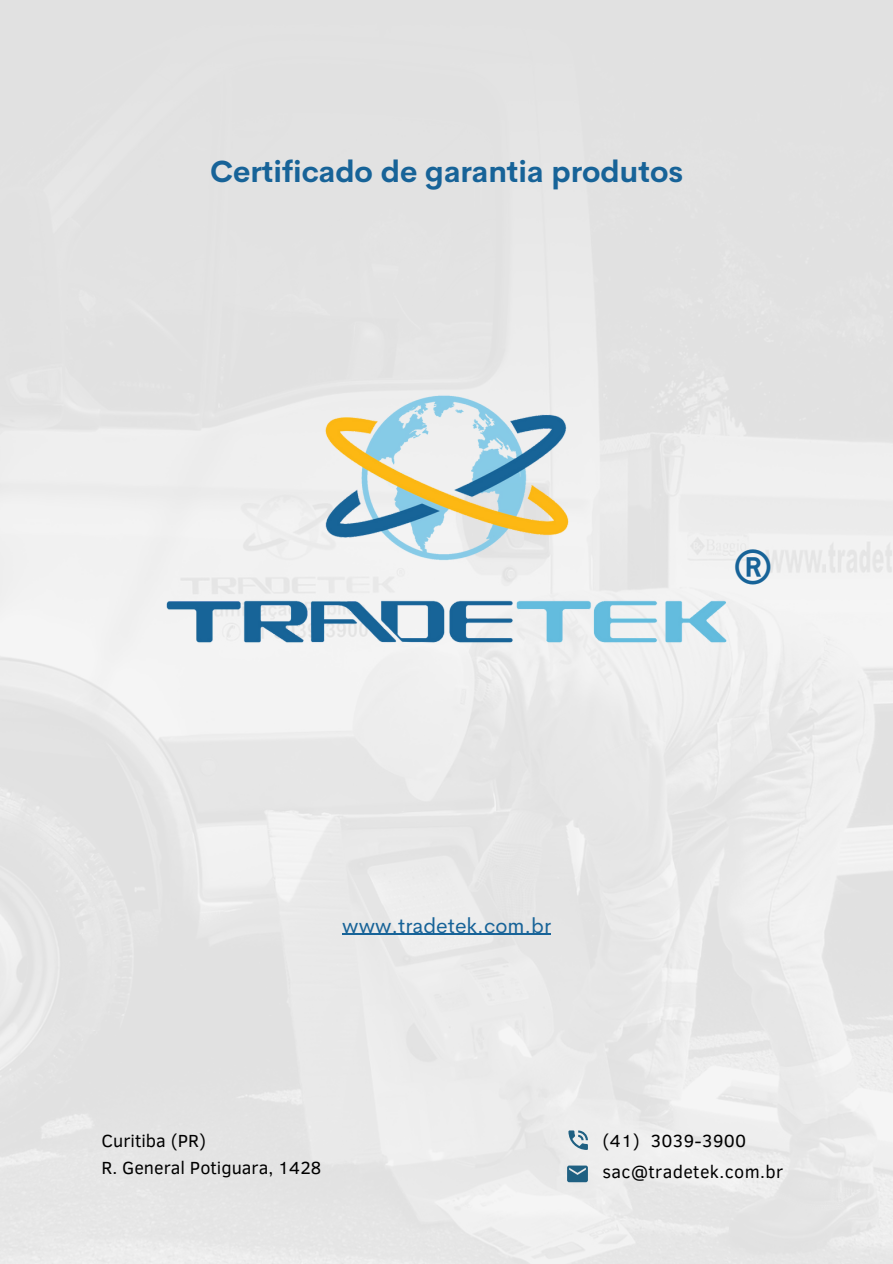
<style>
.page{position:relative;width:893px;height:1264px;background:#fff}
.page>*{position:absolute;margin:0;border:0;box-sizing:border-box;transform-origin:0 0}
.t1{font:700 48.3px "Cerebri Sans";color:#176398}
.t2{font:700 30px "Cerebri Sans";color:#176398}
.t3{font:21px "Cerebri Sans";color:#176398}
.t4{font:18px "Clear Sans";color:#000}
.t5{font:18px "Clear Sans";letter-spacing:.02em;color:#000}
</style>
<div class="page">
<img style="left:0;top:0;width:892px;height:1263px">
<svg style="left:567px;top:1165px;width:21px;height:17px"></svg>
<svg style="left:568px;top:1130px;width:20px;height:19px"></svg>
<img style="left:137px;top:382px;width:619px;height:274px">
<hr style="left:342px;top:933px;width:209px;height:1px;background:#176398">
<p class="t2" style="left:210px;top:152px;width:474px">Certificado de garantia produtos</p>
<p class="t3" style="left:342px;top:911px;width:210px">www.tradetek.com.br</p>
<p class="t1" style="left:732px;top:536px;width:43px">®</p>
<p class="t4" style="left:102px;top:1127px;width:106px">Curitiba (PR)</p>
<h2 class="t4" style="left:102px;top:1154px;width:221px">R. General Potiguara, 1428</h2>
<h1 class="t5" style="left:602px;top:1127px;width:145px">(41) 3039-3900</h1>
<p class="t5" style="left:602px;top:1158px;width:182px">sac@tradetek.com.br</p>
</div>
